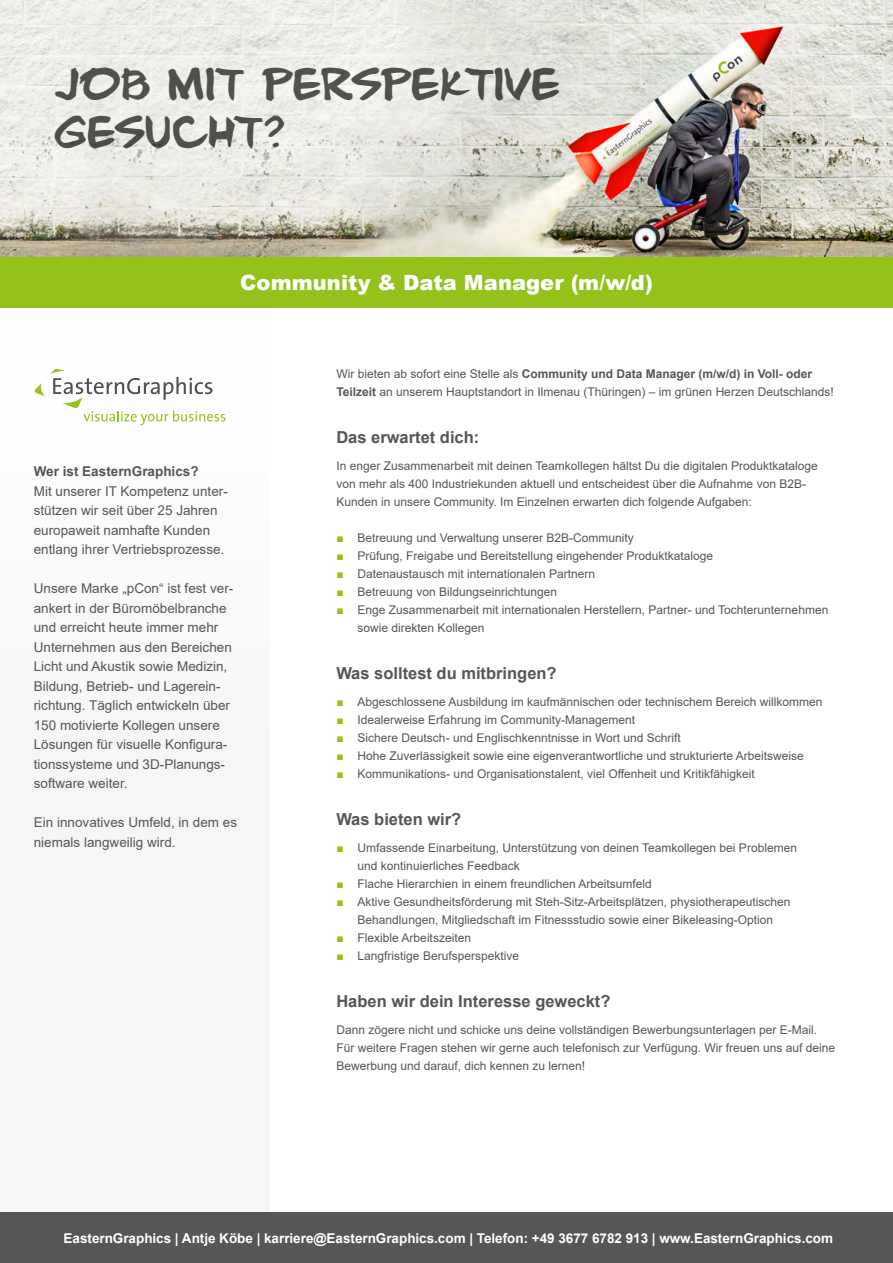
<style>
.page{position:relative;width:893px;height:1263px;background:#fff}
.page>*{position:absolute;margin:0;border:0;box-sizing:border-box;transform-origin:0 0}
.t1{font:36px/48px "Smilecomix";letter-spacing:-.015em;color:#565655}
.t2{font:900 21px "Arial";letter-spacing:.005em;color:#fff}
.t3{font:700 16.5px "Arial";color:#565655}
.t4{font:13.5px/19.5px "Arial";color:#565655}
.t5{font:700 13.5px "Arial";color:#fff}
.t6{font:700 13.5px "Arial";color:#565655}
.t7{font:12px/18px "Arial";color:#565655}
.s1{font-weight:700}
.s2{color:#94c11a}
</style>
<div class="page">
<div style="left:0;top:257px;width:270px;height:955px;background:#f6f6f6"></div>
<div style="left:0;top:257px;width:893px;height:51px;background:#94c11a"></div>
<div style="left:0;top:1212px;width:893px;height:51px;background:#565655"></div>
<img style="left:0;top:0;width:893px;height:257px">
<svg style="left:35px;top:369px;width:190px;height:56px"></svg>
<h1 class="t1" style="left:54px;top:63px;width:508px">JOB MIT PERSPEKTIVE<br>GESUCHT?</h1>
<h2 class="t2" style="left:240px;top:268px;width:414px">Community &amp; Data Manager (m/w/d)</h2>
<p class="t6" style="left:34px;top:462px;width:166px">Wer ist EasternGraphics?</p>
<p class="t4" style="left:34px;top:481px;width:196px">Mit unserer IT Kompetenz unter&shy;stützen wir seit über 25 Jahren europaweit namhafte Kunden entlang ihrer Vertriebsprozesse.</p>
<p class="t4" style="left:34px;top:579px;width:201px">Unsere Marke „pCon“ ist fest ver&shy;ankert in der Büromöbelbranche und erreicht heute immer mehr<br>Unternehmen aus den Bereichen<br>Licht und Akustik sowie Medizin,<br>Bildung, Betrieb- und Lagerein&shy;richtung. Täglich entwickeln über<br>150 motivierte Kollegen unsere<br>Lösungen für visuelle Konfigura&shy;tionssysteme und 3D-Planungs&shy;software weiter.</p>
<p class="t4" style="left:34px;top:813px;width:205px">Ein innovatives Umfeld, in dem es niemals langweilig wird.</p>
<p class="t7" style="left:336px;top:364px;width:499px">Wir bieten ab sofort eine Stelle als <span class="s1">Community und Data Manager (m/w/d) in Voll- oder<br>Teilzeit</span> an unserem Hauptstandort in Ilmenau (Thüringen) – im grünen Herzen Deutschlands!</p>
<h3 class="t3" style="left:336px;top:426px;width:145px">Das erwartet dich:</h3>
<p class="t7" style="left:336px;top:456px;width:483px">In enger Zusammenarbeit mit deinen Teamkollegen hältst Du die digitalen Produktkataloge von mehr als 400 Industriekunden aktuell und entscheidest über die Aufnahme von B2B-<br>Kunden in unsere Community. Im Einzelnen erwarten dich folgende Aufgaben:</p>
<p class="t7" style="left:336px;top:528px;width:299px"><span class="s2">■</span> Betreuung und Verwaltung unserer B2B-Community</p>
<p class="t7" style="left:336px;top:546px;width:378px"><span class="s2">■</span> Prüfung, Freigabe und Bereitstellung eingehender Produktkataloge</p>
<p class="t7" style="left:336px;top:564px;width:260px"><span class="s2">■</span> Datenaustausch mit internationalen Partnern</p>
<p class="t7" style="left:336px;top:582px;width:222px"><span class="s2">■</span> Betreuung von Bildungseinrichtungen</p>
<p class="t7" style="left:358px;top:600px;width:472px;text-indent:-21px"><span class="s2">■</span> Enge Zusammenarbeit mit internationalen Herstellern, Partner- und Tochterunternehmen sowie direkten Kollegen</p>
<h3 class="t3" style="left:336px;top:662px;width:222px">Was solltest du mitbringen?</h3>
<p class="t7" style="left:336px;top:692px;width:488px"><span class="s2">■</span> Abgeschlossene Ausbildung im kaufmännischen oder technischem Bereich willkommen</p>
<p class="t7" style="left:336px;top:710px;width:300px"><span class="s2">■</span> Idealerweise Erfahrung im Community-Management</p>
<p class="t7" style="left:336px;top:728px;width:346px"><span class="s2">■</span> Sichere Deutsch- und Englischkenntnisse in Wort und Schrift</p>
<p class="t7" style="left:336px;top:746px;width:469px"><span class="s2">■</span> Hohe Zuverlässigkeit sowie eine eigenverantwortliche und strukturierte Arbeitsweise</p>
<p class="t7" style="left:336px;top:764px;width:420px"><span class="s2">■</span> Kommunikations- und Organisationstalent, viel Offenheit und Kritikfähigkeit</p>
<h3 class="t3" style="left:336px;top:808px;width:126px">Was bieten wir?</h3>
<p class="t7" style="left:358px;top:838px;width:441px;text-indent:-21px"><span class="s2">■</span> Umfassende Einarbeitung, Unterstützung von deinen Teamkollegen bei Problemen und kontinuierliches Feedback</p>
<p class="t7" style="left:336px;top:874px;width:317px"><span class="s2">■</span> Flache Hierarchien in einem freundlichen Arbeitsumfeld</p>
<p class="t7" style="left:336px;top:892px;width:456px;text-align:center"><span class="s2">■</span> Aktive Gesundheitsförderung mit Steh-Sitz-Arbeitsplätzen, physiotherapeutischen<br>Behandlungen, Mitgliedschaft im Fitnessstudio sowie einer Bikeleasing-Option</p>
<p class="t7" style="left:336px;top:928px;width:136px"><span class="s2">■</span> Flexible Arbeitszeiten</p>
<p class="t7" style="left:336px;top:946px;width:184px"><span class="s2">■</span> Langfristige Berufsperspektive</p>
<h3 class="t3" style="left:336px;top:990px;width:276px">Haben wir dein Interesse geweckt?</h3>
<p class="t7" style="left:336px;top:1020px;width:500px">Dann zögere nicht und schicke uns deine vollständigen Bewerbungsunterlagen per E-Mail.<br>Für weitere Fragen stehen wir gerne auch telefonisch zur Verfügung. Wir freuen uns auf deine<br>Bewerbung und darauf, dich kennen zu lernen!</p>
<p class="t5" style="left:64px;top:1228px;width:771px">EasternGraphics | Antje Köbe | karriere@EasternGraphics.com | Telefon: +49 3677 6782 913 | www.EasternGraphics.com</p>
</div>
